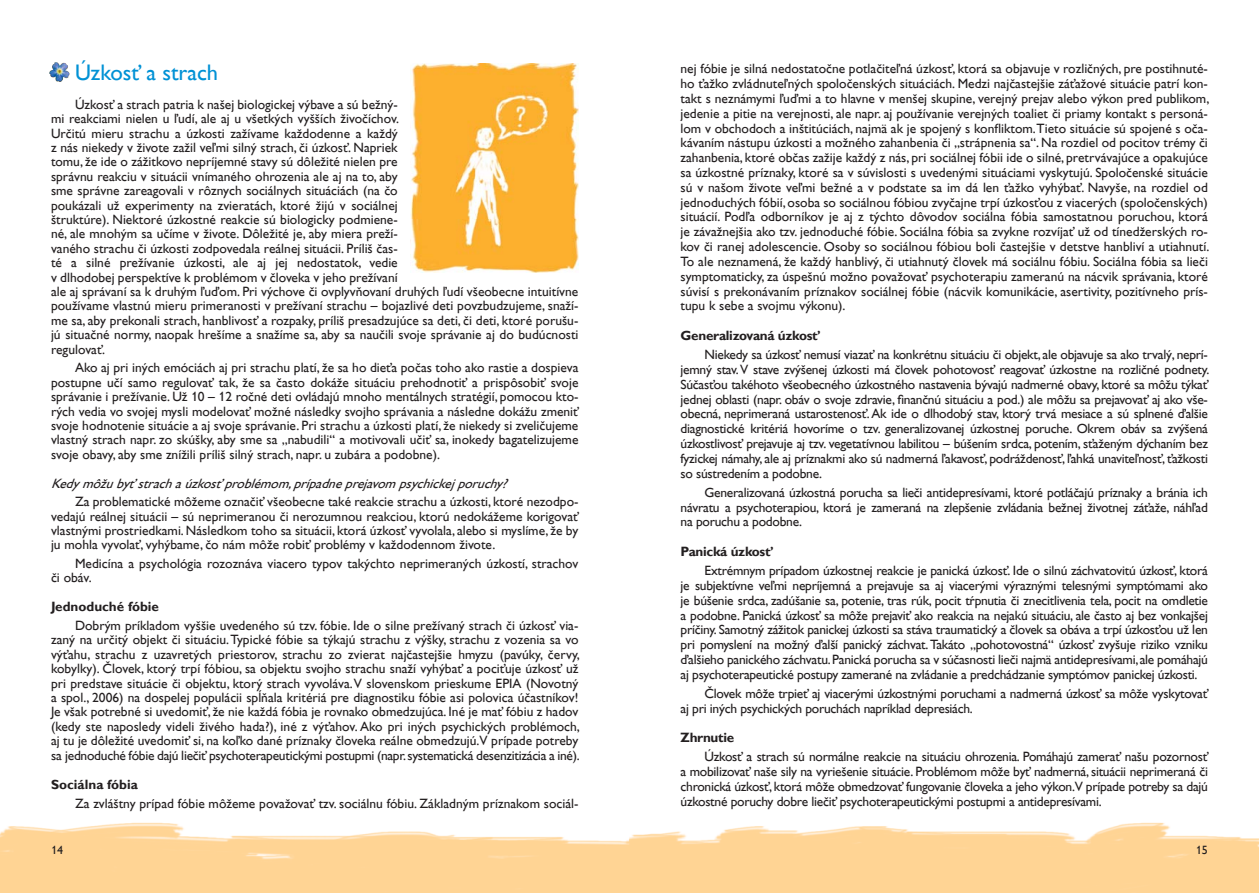
<style>
.page{position:relative;width:1259px;height:893px;background:#fff}
.page>*{position:absolute;margin:0;border:0;box-sizing:border-box;transform-origin:0 0}
.t1{font:22.5px "Hq Sans Pro TT";color:#0091d5}
.t2{font:13.5px/14.4px "Hq Sans Pro TT";color:#231f20;text-align:justify}
.t3{font:13.5px/14.9px "Hq Sans Pro TT";letter-spacing:-.02em;color:#231f20}
.t4{font:italic 13.5px "Hq Sans Pro TT";letter-spacing:-.015em;color:#231f20}
.t5{font:700 13.5px "Hq Sans Pro TT";letter-spacing:-.02em;color:#231f20}
.t6{font:700 13.5px "Hq Sans Pro TT";color:#231f20}
.t7{font:12px "Hq Sans Pro TT";color:#231f20}
</style>
<div class="page">
<img style="left:0;top:822px;width:1259px;height:71px">
<img style="left:410px;top:64px;width:168px;height:208px">
<h1 class="t1" style="left:75px;top:64px;width:145px">Úzkosť a strach</h1>
<p class="t2" style="left:51px;top:98px;width:529px;text-align:left;text-indent:24px">Úzkosť a strach patria k našej biologickej výbave a sú bežný-<br>mi reakciami nielen u ľudí, ale aj u všetkých vyšších živočíchov.<br>Určitú mieru strachu a úzkosti zažívame každodenne a každý<br>z nás niekedy v živote zažil veľmi silný strach, či úzkosť. Napriek<br>tomu, že ide o zážitkovo nepríjemné stavy sú dôležité nielen pre<br>správnu reakciu v situácii vnímaného ohrozenia ale aj na to, aby<br>sme správne zareagovali v rôznych sociálnych situáciách (na čo<br>poukázali už experimenty na zvieratách, ktoré žijú v sociálnej<br>štruktúre). Niektoré úzkostné reakcie sú biologicky podmiene-<br>né, ale mnohým sa učíme v živote. Dôležité je, aby miera preží-<br>vaného strachu či úzkosti zodpovedala reálnej situácii. Príliš čas-<br>té a silné prežívanie úzkosti, ale aj jej nedostatok, vedie<br>v dlhodobej perspektíve k problémom v človeka v jeho prežívaní<br>ale aj správaní sa k druhým ľuďom. Pri výchove či ovplyvňovaní druhých ľudí všeobecne intuitívne používame vlastnú mieru primeranosti v prežívaní strachu – bojazlivé deti povzbudzujeme, snaží&shy;me sa, aby prekonali strach, hanblivosť a rozpaky, príliš presadzujúce sa deti, či deti, ktoré porušu&shy;jú situačné normy, naopak hrešíme a snažíme sa, aby sa naučili svoje správanie aj do budúcnosti regulovať.</p>
<p class="t2" style="left:51px;top:362px;width:529px;text-indent:24px">Ako aj pri iných emóciách aj pri strachu platí, že sa ho dieťa počas toho ako rastie a dospieva postupne učí samo regulovať tak, že sa často dokáže situáciu prehodnotiť a prispôsobiť svoje správanie i prežívanie. Už 10 – 12 ročné deti ovládajú mnoho mentálnych stratégií, pomocou kto&shy;rých vedia vo svojej mysli modelovať možné následky svojho správania a následne dokážu zmeniť svoje hodnotenie situácie a aj svoje správanie. Pri strachu a úzkosti platí, že niekedy si zveličujeme vlastný strach napr. zo skúšky, aby sme sa „nabudili“ a motivovali učiť sa, inokedy bagatelizujeme svoje obavy, aby sme znížili príliš silný strach, napr. u zubára a podobne).</p>
<p class="t4" style="left:51px;top:478px;width:461px">Kedy môžubyť strachaúzkosť problémom,prípadneprejavom psychickej poruchy ?</p>
<p class="t2" style="left:51px;top:496px;width:529px;text-indent:24px">Za problematické môžeme označiť všeobecne také reakcie strachu a úzkosti, ktoré nezodpo&shy;vedajú reálnej situácii – sú neprimeranou či nerozumnou reakciou, ktorú nedokážeme korigovať vlastnými prostriedkami. Následkom toho sa situácii, ktorá úzkosť vyvolala, alebo si myslíme, že by ju mohla vyvolať, vyhýbame, čo nám môže robiť problémy v každodennom živote.</p>
<p class="t2" style="left:51px;top:557px;width:529px;text-indent:24px">Medicína a psychológia rozoznáva viacero typov takýchto neprimeraných úzkostí, strachov či obáv.</p>
<p class="t6" style="left:51px;top:602px;width:109px">Jednoduché fóbie</p>
<p class="t2" style="left:51px;top:619px;width:530px;text-indent:24px">Dobrým príkladom vyššie uvedeného sú tzv. fóbie. Ide o silne prežívaný strach či úzkosť via&shy;zaný na určitý objekt či situáciu. Typické fóbie sa týkajú strachu z výšky, strachu z vozenia sa vo výťahu, strachu z uzavretých priestorov, strachu zo zvierat najčastejšie hmyzu (pavúky, červy, kobylky). Človek, ktorý trpí fóbiou, sa objektu svojho strachu snaží vyhýbať a pociťuje úzkosť už pri predstave situácie či objektu, ktorý strach vyvoláva. V slovenskom prieskume EPIA (Novotný a spol., 2006) na dospelej populácii spĺňala kritériá pre diagnostiku fóbie asi polovica účastníkov!<br>Je však potrebné si uvedomiť, že nie každá fóbia je rovnako obmedzujúca. Iné je mať fóbiu z hadov (kedy ste naposledy videli živého hada?), iné z výťahov. Ako pri iných psychických problémoch, aj tu je dôležité uvedomiť si, na koľko dané príznaky človeka reálne obmedzujú.V prípade potreby sa jednoduché fóbie dajú liečiť psychoterapeutickými postupmi (napr. systematická desenzitizácia a iné).</p>
<p class="t6" style="left:51px;top:779px;width:88px">Sociálna fóbia</p>
<p class="t2" style="left:75px;top:797px;width:505px">Za zvláštny prípad fóbie môžeme považovať tzv. sociálnu fóbiu. Základným príznakom sociál-</p>
<p class="t2" style="left:680px;top:62px;width:530px;line-height:14.9px">nej fóbie je silná nedostatočne potlačiteľná úzkosť, ktorá sa objavuje v rozličných, pre postihnuté&shy;ho ťažko zvládnuteľných spoločenských situáciách. Medzi najčastejšie záťažové situácie patrí kon&shy;takt s neznámymi ľuďmi a to hlavne v menšej skupine, verejný prejav alebo výkon pred publikom, jedenie a pitie na verejnosti, ale napr. aj používanie verejných toaliet či priamy kontakt s personá&shy;lom v obchodoch a inštitúciách, najmä ak je spojený s konfliktom.Tieto situácie sú spojené s oča&shy;kávaním nástupu úzkosti a možného zahanbenia či „strápnenia sa“. Na rozdiel od pocitov trémy či zahanbenia, ktoré občas zažije každý z nás, pri sociálnej fóbii ide o silné, pretrvávajúce a opakujúce sa úzkostné príznaky, ktoré sa v súvislosti s uvedenými situáciami vyskytujú. Spoločenské situácie sú v našom živote veľmi bežné a v podstate sa im dá len ťažko vyhýbať. Navyše, na rozdiel od jednoduchých fóbií, osoba so sociálnou fóbiou zvyčajne trpí úzkosťou z viacerých (spoločenských) situácií. Podľa odborníkov je aj z týchto dôvodov sociálna fóbia samostatnou poruchou, ktorá je závažnejšia ako tzv. jednoduché fóbie. Sociálna fóbia sa zvykne rozvíjať už od tínedžerských ro&shy;kov či ranej adolescencie. Osoby so sociálnou fóbiou boli častejšie v detstve hanbliví a utiahnutí.<br>To ale neznamená, že každý hanblivý, či utiahnutý človek má sociálnu fóbiu. Sociálna fóbia sa lieči symptomaticky, za úspešnú možno považovať psychoterapiu zameranú na nácvik správania, ktoré súvisí s prekonávaním príznakov sociálnej fóbie (nácvik komunikácie, asertivity, pozitívneho prís&shy;tupu k sebe a svojmu výkonu).</p>
<p class="t5" style="left:680px;top:331px;width:141px">Generalizovaná úzkosť</p>
<p class="t2" style="left:680px;top:348px;width:530px;line-height:14.9px;text-indent:24px">Niekedy sa úzkosť nemusí viazať na konkrétnu situáciu či objekt, ale objavuje sa ako trvalý, neprí&shy;jemný stav. V stave zvýšenej úzkosti má človek pohotovosť reagovať úzkostne na rozličné podnety.<br>Súčasťou takéhoto všeobecného úzkostného nastavenia bývajú nadmerné obavy, ktoré sa môžu týkať jednej oblasti (napr. obáv o svoje zdravie, finančnú situáciu a pod.) ale môžu sa prejavovať aj ako vše&shy;obecná, neprimeraná ustarostenosť. Ak ide o dlhodobý stav, ktorý trvá mesiace a sú splnené ďalšie diagnostické kritériá hovoríme o tzv. generalizovanej úzkostnej poruche. Okrem obáv sa zvýšená úzkostlivosť prejavuje aj tzv. vegetatívnou labilitou – búšením srdca, potením, sťaženým dýchaním bez fyzickej námahy, ale aj príznakmi ako sú nadmerná ľakavosť, podráždenosť, ľahká unaviteľnosť, ťažkosti so sústredením a podobne.</p>
<p class="t2" style="left:680px;top:486px;width:529px;line-height:14.9px;text-indent:24px">Generalizovaná úzkostná porucha sa lieči antidepresívami, ktoré potláčajú príznaky a bránia ich návratu a psychoterapiou, ktorá je zameraná na zlepšenie zvládania bežnej životnej záťaže, náhľad na poruchu a podobne.</p>
<p class="t5" style="left:680px;top:547px;width:94px">Panická úzkosť</p>
<p class="t2" style="left:680px;top:564px;width:529px;line-height:14.9px;text-indent:24px">Extrémnym prípadom úzkostnej reakcie je panická úzkosť. Ide o silnú záchvatovitú úzkosť, ktorá je subjektívne veľmi nepríjemná a prejavuje sa aj viacerými výraznými telesnými symptómami ako je búšenie srdca, zadúšanie sa, potenie, tras rúk, pocit tŕpnutia či znecitlivenia tela, pocit na omdletie a podobne. Panická úzkosť sa môže prejaviť ako reakcia na nejakú situáciu, ale často aj bez vonkajšej príčiny. Samotný zážitok panickej úzkosti sa stáva traumatický a človek sa obáva a trpí úzkosťou už len pri pomyslení na možný ďalší panický záchvat. Takáto „pohotovostná“ úzkosť zvyšuje riziko vzniku ďalšieho panického záchvatu. Panická porucha sa v súčasnosti lieči najmä antidepresívami, ale pomáhajú aj psychoterapeutické postupy zamerané na zvládanie a predchádzanie symptómov panickej úzkosti.</p>
<p class="t3" style="left:680px;top:687px;width:529px;text-indent:24px">Človek môže trpieť aj viacerými úzkostnými poruchami a nadmerná úzkosť sa môže vyskytovať aj pri iných psychických poruchách napríklad depresiách.</p>
<p class="t5" style="left:680px;top:733px;width:55px">Zhrnutie</p>
<p class="t2" style="left:680px;top:751px;width:529px;line-height:14.9px;text-indent:24px">Úzkosť a strach sú normálne reakcie na situáciu ohrozenia. Pomáhajú zamerať našu pozornosť a mobilizovať naše sily na vyriešenie situácie. Problémom môže byť nadmerná, situácii neprimeraná či chronická úzkosť, ktorá môže obmedzovať fungovanie človeka a jeho výkon.V prípade potreby sa dajú úzkostné poruchy dobre liečiť psychoterapeutickými postupmi a antidepresívami.</p>
<p class="t7" style="left:51px;top:845px;width:13px">14</p>
<p class="t7" style="left:1196px;top:845px;width:13px">15</p>
</div>
